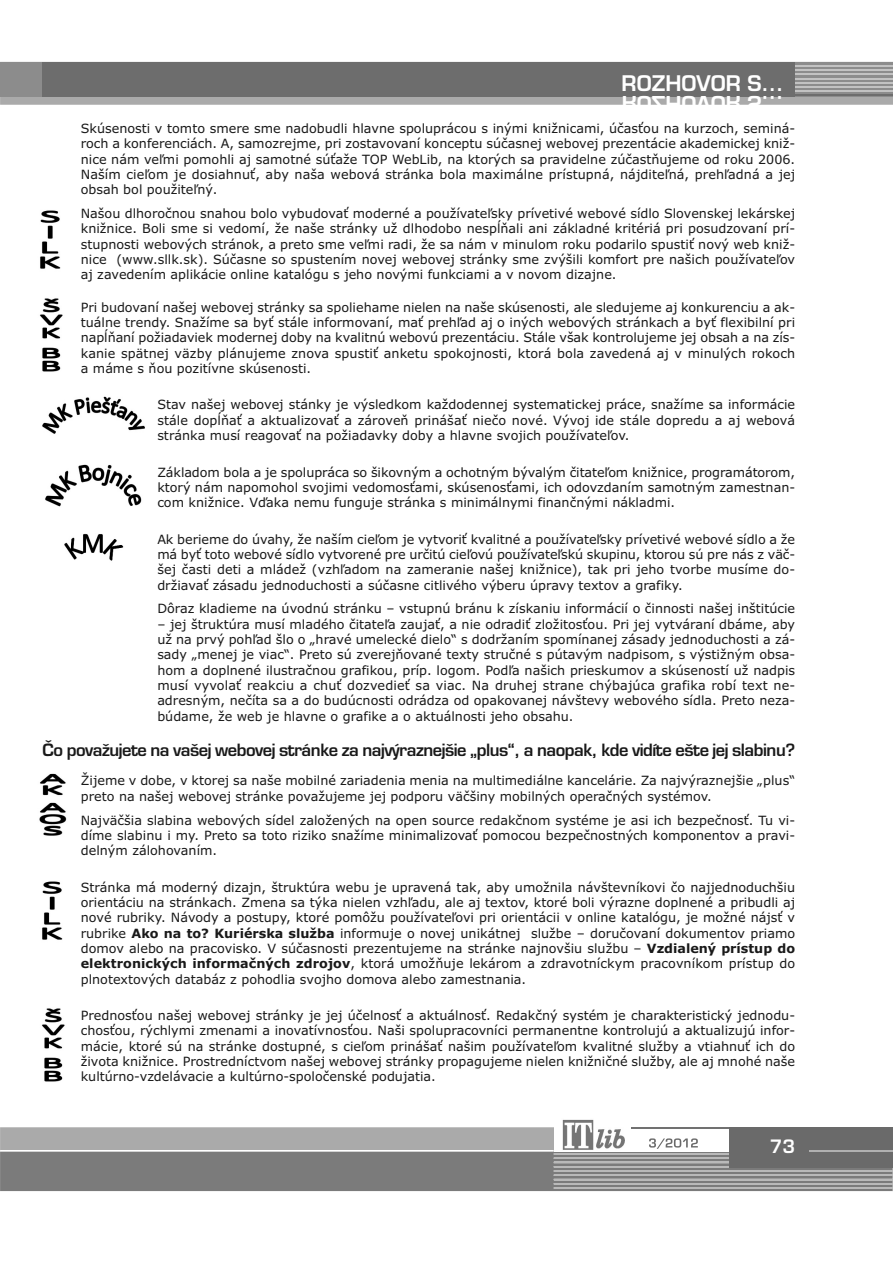
<style>
.page{position:relative;width:893px;height:1263px;background:#fff}
.page>*{position:absolute;margin:0;border:0;box-sizing:border-box;transform-origin:0 0}
.t1{font:21px "Euromode CE Bold";color:#fff}
.t2{font:18px "Euromode CE Bold";color:#fff}
.t3{font:16.5px "Euromode CE Bold";letter-spacing:-.03em;color:#191919}
.t4{font:12.75px/15.3px "Verdana";color:#191919;text-align:justify}
.s1{font-weight:700}
</style>
<div class="page">
<svg style="left:1px;top:1127px;width:553px;height:11px;background:#acacac"></svg>
<hr style="left:631px;top:1127px;width:98px;height:2px;background:#717171">
<img style="left:562px;top:1119px;width:62px;height:19px">
<div style="left:729px;top:1127px;width:164px;height:41px;background:#6a6a6a"></div>
<hr style="left:0;top:1127px;width:1px;height:64px;background:#aaa">
<svg style="left:0;top:1138px;width:893px;height:53px;background:#8e8e8e"></svg>
<img style="left:39px;top:773px;width:28px;height:63px">
<img style="left:40px;top:210px;width:21px;height:59px">
<img style="left:42px;top:881px;width:21px;height:59px">
<img style="left:40px;top:298px;width:23px;height:74px">
<img style="left:42px;top:1008px;width:23px;height:74px">
<img style="left:42px;top:396px;width:103px;height:38px">
<img style="left:45px;top:464px;width:97px;height:43px">
<img style="left:64px;top:534px;width:60px;height:27px">
<svg style="left:0;top:62px;width:893px;height:43px;background:#7e7e7e"></svg>
<h1 class="t1" style="left:622px;top:70px;width:164px">RROOZZHHOOVVOORR SS...</h1>
<p class="t4" style="left:81px;top:121px;width:716px">Skúsenosti v tomto smere sme nadobudli hlavne spoluprácou s inými knižnicami, účasťou na kurzoch, seminá&shy;roch a konferenciách. A, samozrejme, pri zostavovaní konceptu súčasnej webovej prezentácie akademickej kniž&shy;nice nám veľmi pomohli aj samotné súťaže TOP WebLib, na ktorých sa pravidelne zúčastňujeme od roku 2006.<br>Naším cieľom je dosiahnuť, aby naša webová stránka bola maximálne prístupná, nájditeľná, prehľadná a jej obsah bol použiteľný.</p>
<p class="t4" style="left:81px;top:206px;width:716px">Našou dlhoročnou snahou bolo vybudovať moderné a používateľsky prívetivé webové sídlo Slovenskej lekárskej knižnice. Boli sme si vedomí, že naše stránky už dlhodobo nespĺňali ani základné kritériá pri posudzovaní prí&shy;stupnosti webových stránok, a preto sme veľmi radi, že sa nám v minulom roku podarilo spustiť nový web kniž&shy;nice (www.sllk.sk). Súčasne so spustením novej webovej stránky sme zvýšili komfort pre našich používateľov aj zavedením aplikácie online katalógu s jeho novými funkciami a v novom dizajne.</p>
<p class="t4" style="left:81px;top:300px;width:716px">Pri budovaní našej webovej stránky sa spoliehame nielen na naše skúsenosti, ale sledujeme aj konkurenciu a ak&shy;tuálne trendy. Snažíme sa byť stále informovaní, mať prehľad aj o iných webových stránkach a byť flexibilní pri napĺňaní požiadaviek modernej doby na kvalitnú webovú prezentáciu. Stále však kontrolujeme jej obsah a na zís&shy;kanie spätnej väzby plánujeme znova spustiť anketu spokojnosti, ktorá bola zavedená aj v minulých rokoch a máme s ňou pozitívne skúsenosti.</p>
<p class="t4" style="left:157px;top:397px;width:639px">Stav našej webovej stánky je výsledkom každodennej systematickej práce, snažíme sa informácie stále dopĺňať a aktualizovať a zároveň prinášať niečo nové. Vývoj ide stále dopredu a aj webová stránka musí reagovať na požiadavky doby a hlavne svojich používateľov.</p>
<p class="t4" style="left:157px;top:464px;width:639px">Základom bola a je spolupráca so šikovným a ochotným bývalým čitateľom knižnice, programátorom, ktorý nám napomohol svojimi vedomosťami, skúsenosťami, ich odovzdaním samotným zamestnan&shy;com knižnice. Vďaka nemu funguje stránka s minimálnymi finančnými nákladmi.</p>
<p class="t4" style="left:157px;top:532px;width:639px">Ak berieme do úvahy, že naším cieľom je vytvoriť kvalitné a používateľsky prívetivé webové sídlo a že má byť toto webové sídlo vytvorené pre určitú cieľovú používateľskú skupinu, ktorou sú pre nás z väč&shy;šej časti deti a mládež (vzhľadom na zameranie našej knižnice), tak pri jeho tvorbe musíme do&shy;držiavať zásadu jednoduchosti a súčasne citlivého výberu úpravy textov a grafiky.</p>
<p class="t4" style="left:157px;top:601px;width:639px">Dôraz kladieme na úvodnú stránku – vstupnú bránu k získaniu informácií o činnosti našej inštitúcie</p>
<p class="t4" style="left:157px;top:617px;width:639px">– jej štruktúra musí mladého čitateľa zaujať, a nie odradiť zložitosťou. Pri jej vytváraní dbáme, aby už na prvý pohľad šlo o „hravé umelecké dielo“ s dodržaním spomínanej zásady jednoduchosti a zá&shy;sady „menej je viac“. Preto sú zverejňované texty stručné s pútavým nadpisom, s výstižným obsa&shy;hom a doplnené ilustračnou grafikou, príp. logom. Podľa našich prieskumov a skúseností už nadpis musí vyvolať reakciu a chuť dozvedieť sa viac. Na druhej strane chýbajúca grafika robí text ne&shy;adresným, nečíta sa a do budúcnosti odrádza od opakovanej návštevy webového sídla. Preto neza&shy;búdame, že web je hlavne o grafike a o aktuálnosti jeho obsahu.</p>
<p class="t3" style="left:43px;top:740px;width:754px">Čo považujete na vašej webovej stránke za najvýraznejšie „plus“, a naopak, kde vidíte ešte jej slabinu?</p>
<p class="t4" style="left:81px;top:773px;width:716px">Žijeme v dobe, v ktorej sa naše mobilné zariadenia menia na multimediálne kancelárie. Za najvýraznejšie „plus“ preto na našej webovej stránke považujeme jej podporu väčšiny mobilných operačných systémov.</p>
<p class="t4" style="left:81px;top:812px;width:716px">Najväčšia slabina webových sídel založených na open source redakčnom systéme je asi ich bezpečnosť. Tu vi&shy;díme slabinu i my. Preto sa toto riziko snažíme minimalizovať pomocou bezpečnostných komponentov a pravi&shy;delným zálohovaním.</p>
<p class="t4" style="left:81px;top:880px;width:716px">Stránka má moderný dizajn, štruktúra webu je upravená tak, aby umožnila návštevníkovi čo najjednoduchšiu orientáciu na stránkach. Zmena sa týka nielen vzhľadu, ale aj textov, ktoré boli výrazne doplnené a pribudli aj nové rubriky. Návody a postupy, ktoré pomôžu používateľovi pri orientácii v online katalógu, je možné nájsť v rubrike <span class="s1">Ako na to? Kuriérska služba</span> informuje o novej unikátnej službe – doručovaní dokumentov priamo domov alebo na pracovisko. V súčasnosti prezentujeme na stránke najnovšiu službu – <span class="s1">Vzdialený prístup do elektronických informačných zdrojov</span>, ktorá umožňuje lekárom a zdravotníckym pracovníkom prístup do plnotextových databáz z pohodlia svojho domova alebo zamestnania.</p>
<p class="t4" style="left:81px;top:1008px;width:716px">Prednosťou našej webovej stránky je jej účelnosť a aktuálnosť. Redakčný systém je charakteristický jednodu&shy;chosťou, rýchlymi zmenami a inovatívnosťou. Naši spolupracovníci permanentne kontrolujú a aktualizujú infor&shy;mácie, ktoré sú na stránke dostupné, s cieľom prinášať našim používateľom kvalitné služby a vtiahnuť ich do života knižnice. Prostredníctvom našej webovej stránky propagujeme nielen knižničné služby, ale aj mnohé naše kultúrno-vzdelávacie a kultúrno-spoločenské podujatia.</p>
<h2 class="t2" style="left:770px;top:1135px;width:27px">73</h2>
</div>
